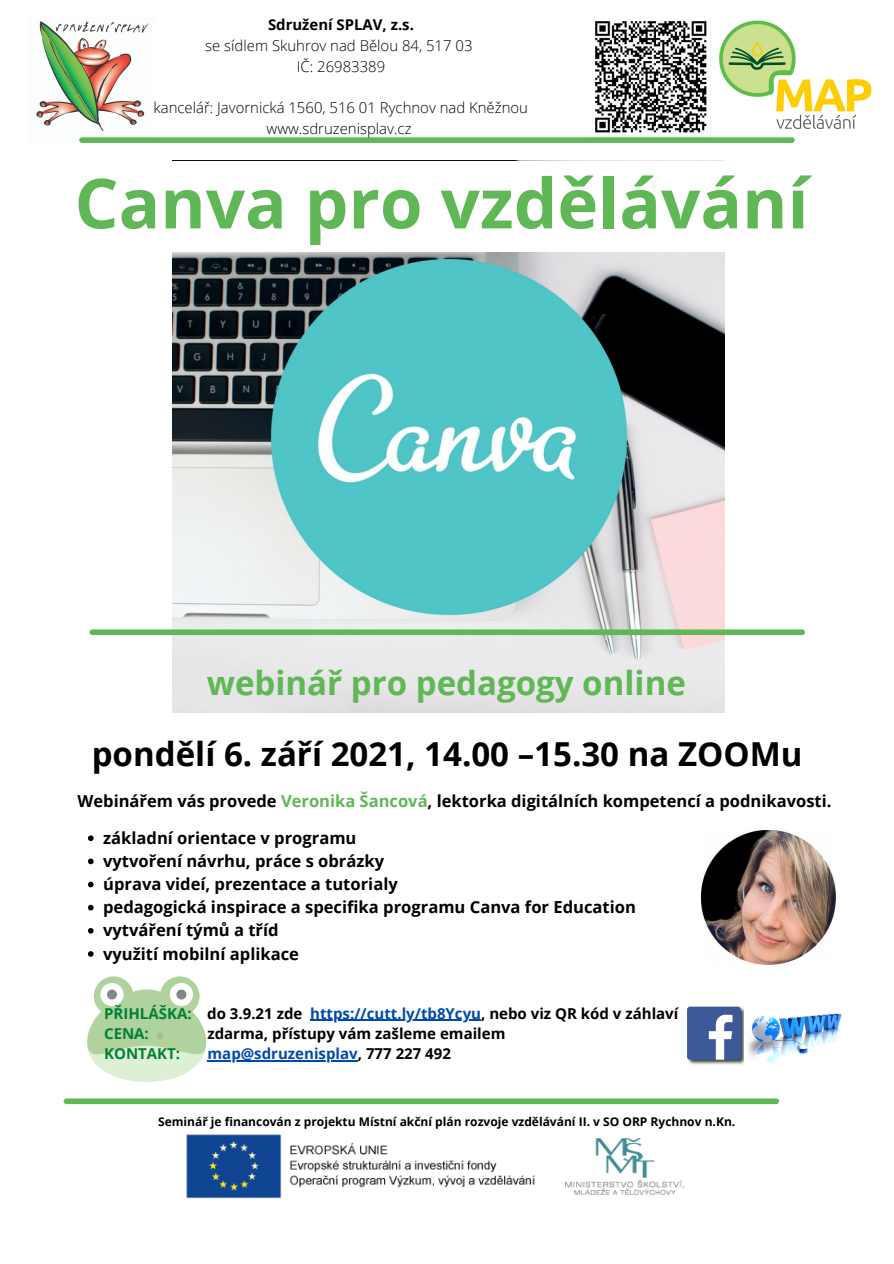
<style>
.page{position:relative;width:894px;height:1264px;background:#fff}
.page>*{position:absolute;margin:0;border:0;box-sizing:border-box;transform-origin:0 0}
.t1{font:700 69px "Open Sans";color:#60b755}
.t2{font:700 33px "Open Sans";color:#000}
.t3{font:700 33px "Open Sans";color:#60b755}
.t4{font:700 16.5px "Open Sans";color:#000}
.t5{font:700 15px "Open Sans";color:#000}
.t6{font:700 15px "Open Sans";color:#004aad}
.t7{font:700 15px "Open Sans";color:#008037}
.t8{font:300 14.85px "Open Sans";color:#000}
.t9{font:700 14.85px "Open Sans";color:#000}
.t10{font:700 12px "Open Sans";color:#000}
.s1{color:#60b755}
.s2{color:#008037}
.s3{color:#004aad}
.s4{color:#000}
</style>
<div class="page">
<img style="left:595px;top:17px;width:277px;height:120px">
<div style="left:66px;top:1098px;width:710px;height:6px;background:#60b755"></div>
<img style="left:36px;top:21px;width:113px;height:121px">
<div style="left:82px;top:137px;width:709px;height:6px;background:#60b755"></div>
<img style="left:172px;top:252px;width:552px;height:461px">
<img style="left:154px;top:1104px;width:557px;height:95px">
<svg style="left:87px;top:976px;width:119px;height:106px"></svg>
<div style="left:92px;top:629px;width:710px;height:6px;background:#60b755"></div>
<img style="left:701px;top:830px;width:134px;height:134px">
<img style="left:687px;top:1006px;width:57px;height:59px">
<img style="left:748px;top:1013px;width:94px;height:51px">
<svg style="left:88px;top:835px;width:6px;height:6px"></svg>
<svg style="left:88px;top:858px;width:6px;height:6px"></svg>
<svg style="left:88px;top:881px;width:6px;height:6px"></svg>
<svg style="left:88px;top:904px;width:6px;height:6px"></svg>
<svg style="left:88px;top:928px;width:6px;height:5px"></svg>
<svg style="left:88px;top:951px;width:6px;height:5px"></svg>
<hr style="left:310px;top:1019px;width:171px;height:1px;background:#004aad">
<hr style="left:207px;top:1060px;width:151px;height:1px;background:#004aad">
<p class="t9" style="left:268px;top:14px;width:147px">Sdružení SPLAV, z.s.</p>
<p class="t8" style="left:205px;top:35px;width:268px">se sídlem Skuhrov nad Bělou 84, 517 03</p>
<p class="t8" style="left:297px;top:56px;width:90px">IČ: 26983389</p>
<p class="t8" style="left:153px;top:98px;width:376px">kancelář: Javornická 1560, 516 01 Rychnov nad Kněžnou</p>
<p class="t8" style="left:266px;top:118px;width:146px">www.sdruzenisplav.cz</p>
<p class="t1" style="left:75px;top:155px;width:735px">Canva pro vzdělávání</p>
<p class="t3" style="left:207px;top:660px;width:480px">webinář pro pedagogy online</p>
<p class="t2" style="left:92px;top:730px;width:712px">pondělí 6. září 2021, 14.00 –15.30 na ZOOMu</p>
<p class="t4" style="left:77px;top:789px;width:755px">Webinářem vás provede <span class="s1">Veronika Šancová</span>, lektorka digitálních kompetencí a podnikavosti.</p>
<p class="t4" style="left:103px;top:826px;width:255px">základní orientace v programu</p>
<p class="t4" style="left:103px;top:849px;width:282px">vytvoření návrhu, práce s obrázky</p>
<p class="t4" style="left:103px;top:872px;width:296px">úprava videí, prezentace a tutorialy</p>
<p class="t4" style="left:103px;top:895px;width:534px">pedagogická inspirace a specifika programu Canva for Education</p>
<p class="t4" style="left:103px;top:918px;width:177px">vytváření týmů a tříd</p>
<p class="t4" style="left:103px;top:942px;width:197px">využití mobilní aplikace</p>
<p class="t5" style="left:104px;top:1002px;width:575px"><span class="s2">PŘIHLÁŠKA:</span> do 3.9.21 zde <span class="s3">https://cutt.ly/tb8Ycyu</span>, nebo viz QR kód v záhlaví</p>
<p class="t7" style="left:104px;top:1022px;width:46px">CENA:</p>
<p class="t5" style="left:207px;top:1022px;width:299px">zdarma, přístupy vám zašleme emailem</p>
<p class="t7" style="left:104px;top:1043px;width:78px">KONTAKT:</p>
<p class="t6" style="left:207px;top:1043px;width:245px">map@sdruzenisplav<span class="s4">, 777 227 492</span></p>
<p class="t10" style="left:158px;top:1112px;width:578px">Seminář je financován z projektu Místní akční plán rozvoje vzdělávání II. v SO ORP Rychnov n.Kn.</p>
</div>
